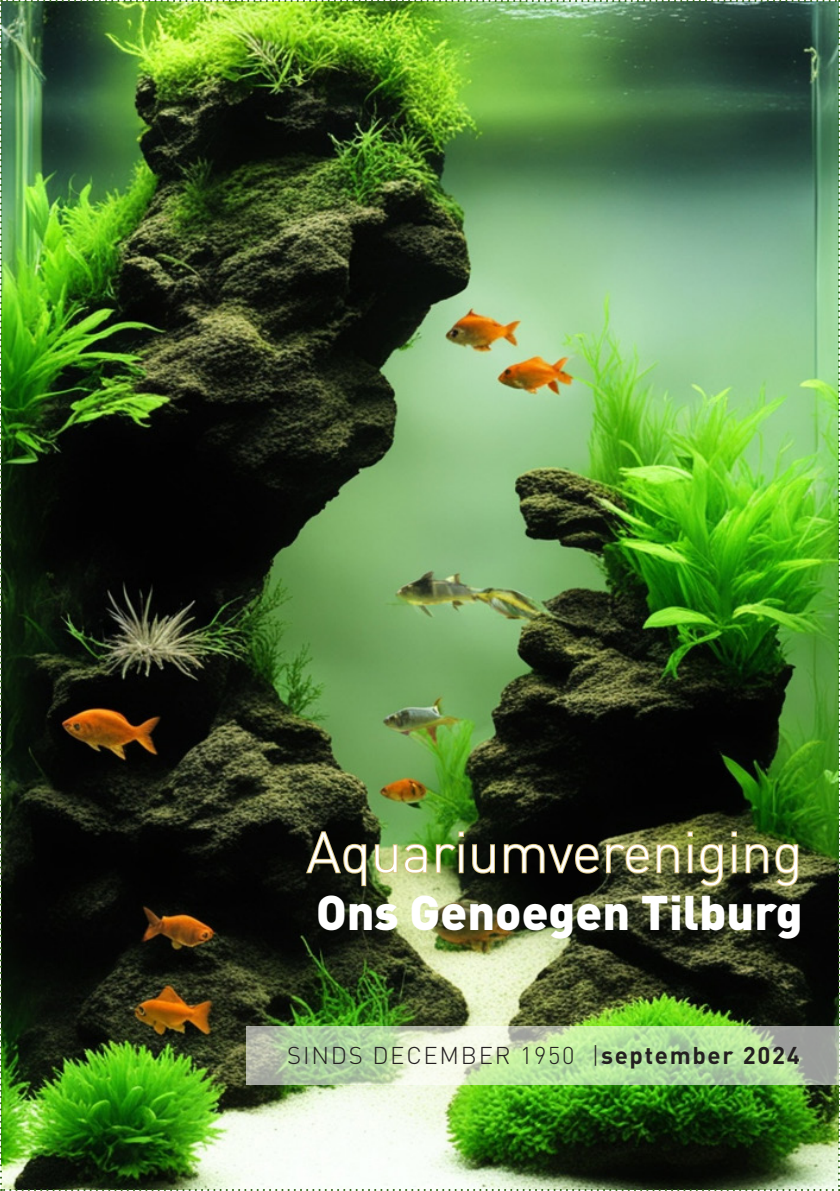
<style>
.page{position:relative;width:840px;height:1191px;background:#fff}
.page>*{position:absolute;margin:0;border:0;box-sizing:border-box;transform-origin:0 0}
.t1{font:300 56px "DIN Pro";color:#fff}
.t2{font:900 48px "DIN Pro";color:#fff}
.t3{font:300 24px "DIN Pro";letter-spacing:.07em;color:#231f20}
.s1{font-weight:700}
</style>
<div class="page">
<img style="left:0;top:0;width:839px;height:1191px">
<p class="t1" style="left:306px;top:814px;width:497px">Aquariumvereniging</p>
<p class="t2" style="left:316px;top:880px;width:488px">Ons Genoegen Tilburg</p>
<p class="t3" style="left:287px;top:1039px;width:514px">SINDS DECEMBER 1950 |<span class="s1">september 2024</span></p>
</div>
